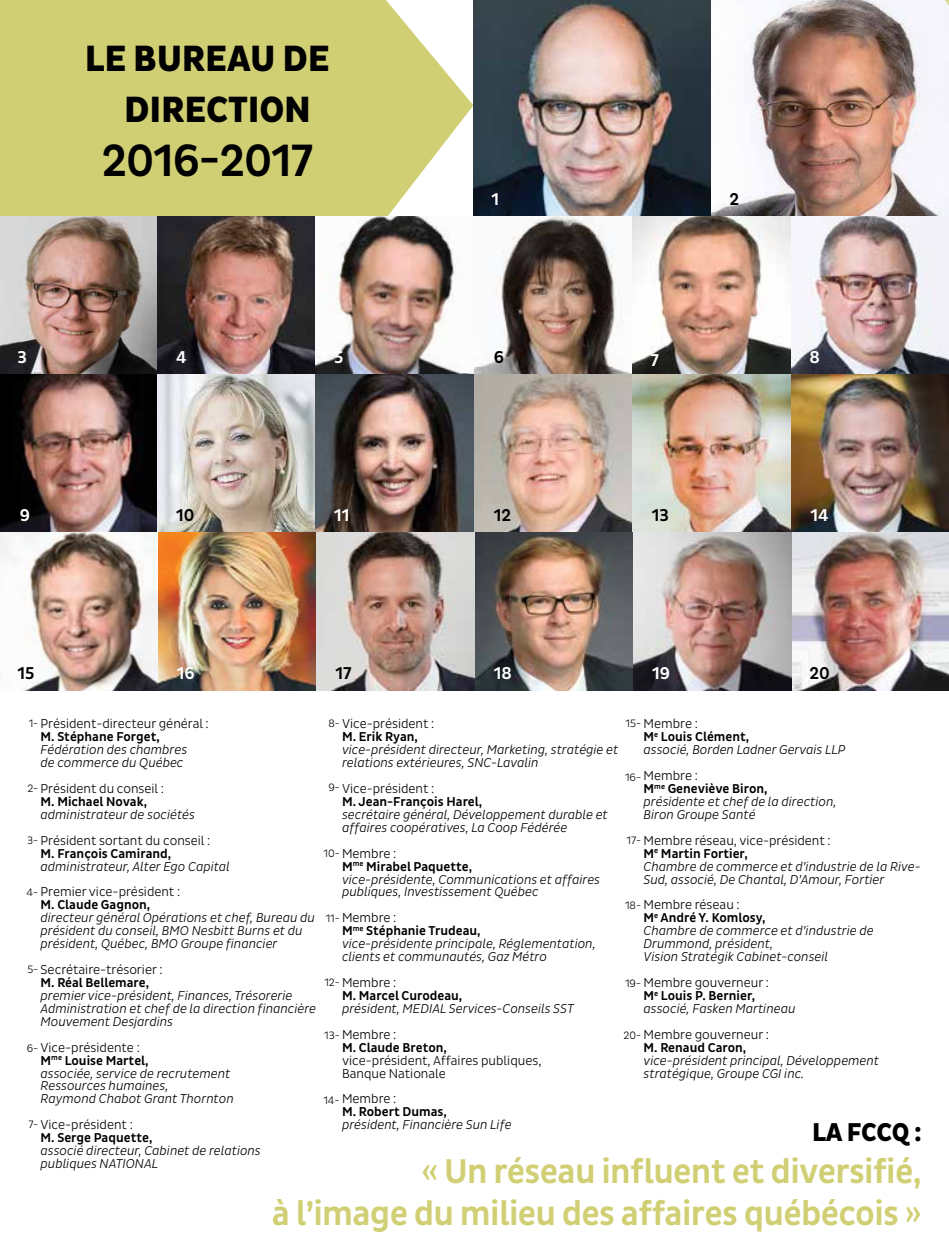
<style>
.page{position:relative;width:949px;height:1260px;background:#fff}
.page>*{position:absolute;margin:0;border:0;box-sizing:border-box;transform-origin:0 0}
.t1{font:500 46.2px "Pluto Sans Cond";letter-spacing:-.02em;color:#000}
.t2{font:800 37.27px/50.2px "Pluto Sans Cond";letter-spacing:-.005em;color:#000;text-align:center}
.t3{font:500 35px/42px "Pluto Sans Cond";letter-spacing:-.02em;color:#d1cf74;text-align:right}
.t4{font:800 26.25px "Pluto Sans Cond";color:#000}
.t5{font:500 17.5px "Pluto Sans Cond";color:#fff}
.t6{font:500 17.5px "Pluto Sans Cond";color:#000}
.t7{font:italic 300 13.12px/13px "Pluto Sans Cond";color:#000}
.t8{font:300 13.12px/13px "Pluto Sans Cond";color:#000}
.t9{font:500 13.12px "Pluto Sans Cond";color:#000}
.t10{font:300 10.85px "Pluto Sans Cond";color:#000}
.s1{font-style:normal}
.s2{font-weight:500;font-style:normal}
</style>
<div class="page">
<svg style="left:0;top:0;width:473px;height:216px;background:#d5d380"></svg>
<img style="left:473px;top:0;width:238px;height:216px">
<img style="left:711px;top:0;width:233px;height:216px">
<img style="left:0;top:216px;width:948px;height:474px">
<svg style="left:944px;top:0;width:4px;height:311px"></svg>
<p class="t2" style="left:85px;top:35px;width:246px">LE BUREAU DE<br>DIRECTION</p>
<p class="t1" style="left:101px;top:134px;width:213px">2016-2017</p>
<p class="t5" style="left:491px;top:190px;width:9px">1</p>
<p class="t6" style="left:729px;top:190px;width:11px">2</p>
<p class="t5" style="left:18px;top:348px;width:11px">3</p>
<p class="t5" style="left:650px;top:350px;width:10px">7</p>
<p class="t5" style="left:176px;top:348px;width:12px">4</p>
<p class="t5" style="left:809px;top:348px;width:12px">8</p>
<p class="t6" style="left:493px;top:348px;width:12px">6</p>
<p class="t5" style="left:334px;top:348px;width:11px">5</p>
<p class="t5" style="left:20px;top:505px;width:12px">9</p>
<p class="t6" style="left:176px;top:505px;width:20px">10</p>
<p class="t6" style="left:493px;top:505px;width:19px">12</p>
<p class="t5" style="left:334px;top:505px;width:17px">11</p>
<p class="t6" style="left:651px;top:505px;width:19px">13</p>
<p class="t5" style="left:810px;top:505px;width:20px">14</p>
<p class="t6" style="left:18px;top:663px;width:19px">15</p>
<p class="t5" style="left:652px;top:663px;width:19px">19</p>
<p class="t5" style="left:177px;top:663px;width:19px">16</p>
<p class="t6" style="left:809px;top:663px;width:22px">20</p>
<p class="t5" style="left:493px;top:663px;width:20px">18</p>
<p class="t6" style="left:335px;top:663px;width:18px">17</p>
<p class="t8" style="left:342px;top:717px;width:94px">Vice-président :</p>
<p class="t9" style="left:342px;top:729px;width:77px">M. Erik Ryan,</p>
<p class="t7" style="left:342px;top:743px;width:278px">vice-président directeur, Marketing, stratégie et relations extérieures, SNC-Lavalin</p>
<p class="t8" style="left:342px;top:782px;width:94px">Vice-président :</p>
<p class="t9" style="left:342px;top:794px;width:142px">M. Jean-François Harel,</p>
<p class="t7" style="left:342px;top:808px;width:267px">secrétaire général, Développement durable et affaires coopératives, La Coop Fédérée</p>
<p class="t7" style="left:342px;top:847px;width:259px"><span class="s1">Membre :<br></span><span class="s2">M</span><sup>me</sup> <span class="s2">Mirabel Paquette,<br></span>vice-présidente, Communications et affaires publiques, Investissement Québec</p>
<p class="t7" style="left:342px;top:912px;width:255px"><span class="s1">Membre :<br></span><span class="s2">M</span><sup>me</sup> <span class="s2">Stéphanie Trudeau,<br></span>vice-présidente principale, Réglementation, clients et communautés, Gaz Métro</p>
<p class="t8" style="left:342px;top:976px;width:56px">Membre :</p>
<p class="t9" style="left:342px;top:988px;width:122px">M. Marcel Curodeau,</p>
<p class="t7" style="left:342px;top:1002px;width:233px">président, MEDIAL Services-Conseils SST</p>
<p class="t8" style="left:342px;top:1028px;width:56px">Membre :</p>
<p class="t9" style="left:342px;top:1040px;width:106px">M. Claude Breton,</p>
<p class="t8" style="left:342px;top:1054px;width:201px">vice-président, Affaires publiques,<br>Banque Nationale</p>
<p class="t8" style="left:342px;top:1093px;width:56px">Membre :</p>
<p class="t9" style="left:342px;top:1104px;width:106px">M. Robert Dumas,</p>
<p class="t7" style="left:342px;top:1118px;width:171px">président, Financière Sun Life</p>
<p class="t8" style="left:41px;top:717px;width:170px">Président-directeur général :</p>
<p class="t9" style="left:41px;top:729px;width:121px">M. Stéphane Forget,</p>
<p class="t7" style="left:41px;top:743px;width:148px">Fédération des chambres de commerce du Québec</p>
<p class="t8" style="left:41px;top:782px;width:125px">Président du conseil :</p>
<p class="t9" style="left:41px;top:794px;width:108px">M. Michael Novak,</p>
<p class="t7" style="left:41px;top:808px;width:156px">administrateur de sociétés</p>
<p class="t8" style="left:41px;top:834px;width:171px">Président sortant du conseil :</p>
<p class="t9" style="left:41px;top:846px;width:132px">M. François Camirand,</p>
<p class="t7" style="left:41px;top:860px;width:191px">administrateur, Alter Ego Capital</p>
<p class="t8" style="left:41px;top:886px;width:141px">Premier vice-président :</p>
<p class="t9" style="left:41px;top:897px;width:111px">M. Claude Gagnon,</p>
<p class="t7" style="left:41px;top:911px;width:276px">directeur général Opérations et chef, Bureau du président du conseil, BMO Nesbitt Burns et du président, Québec, BMO Groupe financier</p>
<p class="t8" style="left:41px;top:963px;width:123px">Secrétaire-trésorier :</p>
<p class="t9" style="left:41px;top:975px;width:110px">M. Réal Bellemare,</p>
<p class="t7" style="left:41px;top:989px;width:277px">premier vice-président, Finances, Trésorerie<br>Administration et chef de la direction financière<br>Mouvement Desjardins</p>
<p class="t7" style="left:41px;top:1041px;width:194px"><span class="s1">Vice-présidente :<br></span><span class="s2">M</span><sup>me</sup> <span class="s2">Louise Martel,<br></span>associée, service de recrutement<br>Ressources humaines,<br>Raymond Chabot Grant Thornton</p>
<p class="t8" style="left:41px;top:1118px;width:94px">Vice-président :</p>
<p class="t9" style="left:41px;top:1130px;width:113px">M. Serge Paquette,</p>
<p class="t7" style="left:41px;top:1144px;width:222px">associé directeur, Cabinet de relations publiques NATIONAL</p>
<p class="t7" style="left:643px;top:717px;width:203px"><span class="s1">Membre :<br></span><span class="s2">M</span><sup>e</sup> <span class="s2">Louis Clément,<br></span>associé, Borden Ladner Gervais LLP</p>
<p class="t7" style="left:643px;top:769px;width:194px"><span class="s1">Membre :<br></span><span class="s2">M</span><sup>me</sup> <span class="s2">Geneviève Biron,<br></span>présidente et chef de la direction,<br>Biron Groupe Santé</p>
<p class="t7" style="left:643px;top:834px;width:278px"><span class="s1">Membre réseau, vice-président :<br></span><span class="s2">M</span><sup>e</sup> <span class="s2">Martin Fortier,<br></span>Chambre de commerce et d’industrie de la Rive-Sud, associé, De Chantal, D’Amour, Fortier</p>
<p class="t7" style="left:643px;top:899px;width:232px"><span class="s1">Membre réseau :<br></span><span class="s2">M</span><sup>e</sup> <span class="s2">André Y. Komlosy,<br></span>Chambre de commerce et d’industrie de<br>Drummond, président,<br>Vision Stratégik Cabinet-conseil</p>
<p class="t7" style="left:643px;top:976px;width:153px"><span class="s1">Membre gouverneur :<br></span><span class="s2">M</span><sup>e</sup> <span class="s2">Louis P. Bernier, </span>associé, Fasken Martineau</p>
<p class="t8" style="left:643px;top:1028px;width:127px">Membre gouverneur :</p>
<p class="t9" style="left:643px;top:1040px;width:104px">M. Renaud Caron,</p>
<p class="t7" style="left:643px;top:1054px;width:237px">vice-président principal, Développement stratégique, Groupe CGI inc.</p>
<p class="t10" style="left:328px;top:717px;width:13px">8-</p>
<p class="t10" style="left:625px;top:717px;width:17px">15-</p>
<p class="t10" style="left:29px;top:717px;width:11px">1-</p>
<p class="t10" style="left:624px;top:771px;width:18px">16-</p>
<p class="t10" style="left:328px;top:781px;width:13px">9-</p>
<p class="t10" style="left:27px;top:782px;width:12px">2-</p>
<p class="t10" style="left:27px;top:835px;width:13px">3-</p>
<p class="t10" style="left:626px;top:835px;width:16px">17-</p>
<p class="t10" style="left:323px;top:847px;width:18px">10-</p>
<p class="t10" style="left:27px;top:887px;width:13px">4-</p>
<p class="t10" style="left:625px;top:899px;width:18px">18-</p>
<p class="t10" style="left:325px;top:913px;width:16px">11-</p>
<p class="t10" style="left:27px;top:963px;width:13px">5-</p>
<p class="t10" style="left:324px;top:976px;width:17px">12-</p>
<p class="t10" style="left:624px;top:977px;width:18px">19-</p>
<p class="t10" style="left:324px;top:1029px;width:17px">13-</p>
<p class="t10" style="left:623px;top:1030px;width:19px">20-</p>
<p class="t10" style="left:27px;top:1042px;width:13px">6-</p>
<p class="t10" style="left:323px;top:1094px;width:18px">14-</p>
<p class="t10" style="left:28px;top:1118px;width:11px">7-</p>
<p class="t4" style="left:811px;top:1117px;width:111px">LA FCCQ :</p>
<p class="t3" style="left:272px;top:1151px;width:651px">« Un réseau influent et diversifié,<br>à l’image du milieu des affaires québécois »</p>
</div>
